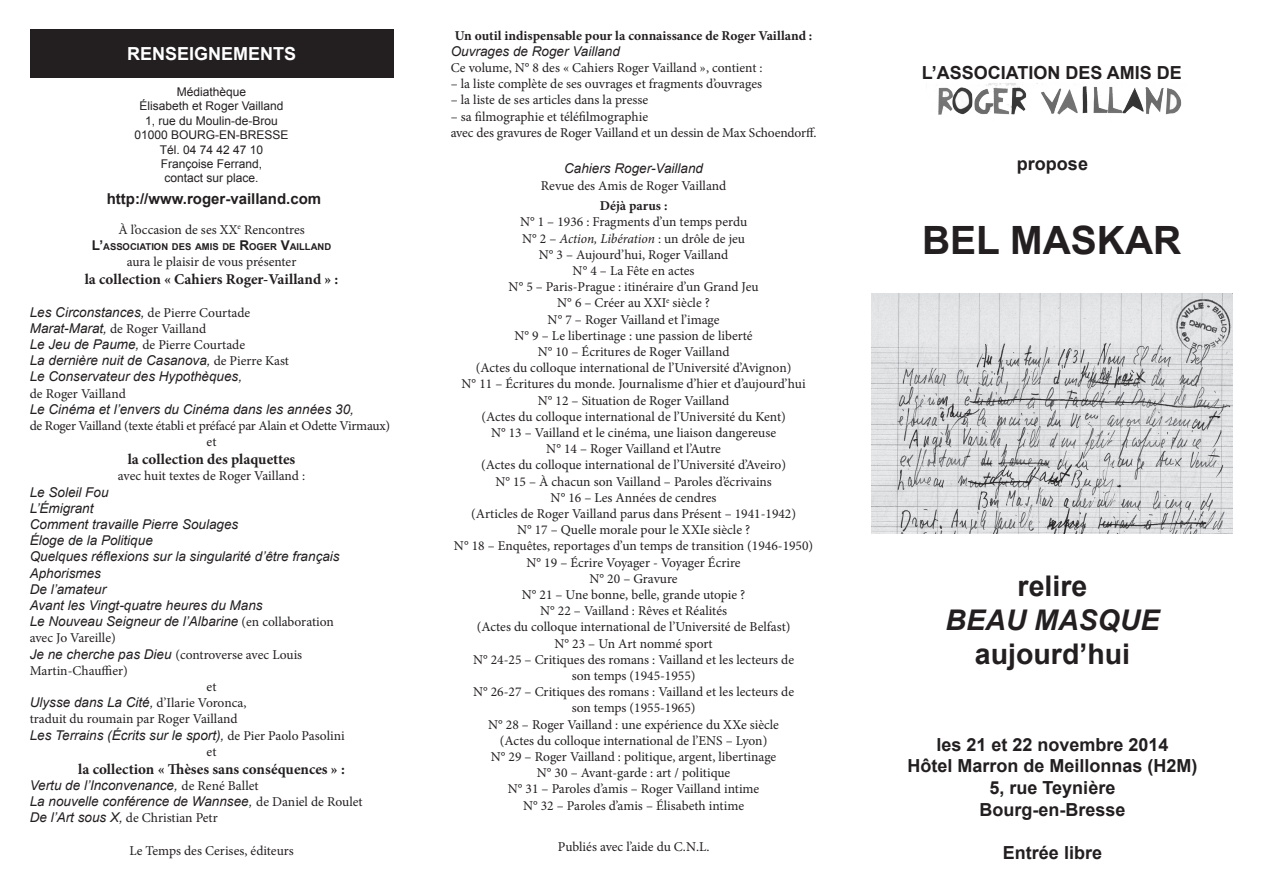
<style>
.page{position:relative;width:1263px;height:893px;background:#fff}
.page>*{position:absolute;margin:0;border:0;box-sizing:border-box;transform-origin:0 0}
.t1{font:700 39px "Arial";color:#231f20}
.t2{font:700 28.5px/34.2px "Arial";color:#231f20;text-align:center}
.t3{font:700 18px/21.6px "Arial";color:#231f20;text-align:center}
.t4{font:700 18px "Arial";color:#fff}
.t5{font:700 15px "Minion Pro";letter-spacing:.005em;color:#231f20}
.t6{font:700 15px "Arial";color:#231f20}
.t7{font:13.5px/16.2px "Minion Pro";color:#231f20}
.t8{font:italic 13.5px "Arial";color:#231f20}
.t9{font:700 13.5px "Minion Pro";color:#231f20}
.t10{font:13.5px "Minion Pro";letter-spacing:-.02em;color:#231f20}
.t11{font:12px "Arial";color:#231f20}
.t12{font:700 9.45px "Arial";color:#231f20}
.s1{font-size:13.5px}
.s2{font-family:"Minion Pro";font-style:normal}
.s3{font-family:"Arial";font-style:italic}
.s4{font-style:italic}
</style>
<div class="page">
<img style="left:938px;top:83px;width:244px;height:32px">
<img style="left:871px;top:293px;width:361px;height:241px">
<div style="left:30px;top:30px;width:363px;height:48px;background:#231f20"></div>
<p class="t4" style="left:127px;top:42px;width:171px">RENSEIGNEMENTS</p>
<p class="t11" style="left:177px;top:84px;width:71px">Médiathèque</p>
<p class="t11" style="left:140px;top:98px;width:145px">Élisabeth et Roger Vailland</p>
<p class="t11" style="left:145px;top:113px;width:134px">1, rue du Moulin-de-Brou</p>
<p class="t11" style="left:135px;top:127px;width:156px">01000 BOURG-EN-BRESSE</p>
<p class="t11" style="left:160px;top:141px;width:105px">Tél. 04 74 42 47 10</p>
<p class="t11" style="left:161px;top:156px;width:103px">Françoise Ferrand,</p>
<p class="t11" style="left:165px;top:170px;width:96px">contact sur place.</p>
<p class="t6" style="left:107px;top:189px;width:216px">http://www.roger-vailland.com</p>
<p class="t7" style="left:118px;top:221px;width:188px">À l’occasion de ses XX<sup>e</sup> Rencontres</p>
<p class="t12" style="left:92px;top:240px;width:241px"><span class="s1">L’</span>ASSOCIATION DES AMIS DE <span class="s1">R</span>OGER <span class="s1">V</span>AILLAND</p>
<p class="t7" style="left:127px;top:254px;width:171px">aura le plaisir de vous présenter</p>
<p class="t5" style="left:85px;top:269px;width:255px">la collection « Cahiers Roger-Vailland » :</p>
<p class="t8" style="left:30px;top:303px;width:222px">Les Circonstances, <span class="s2">de Pierre Courtade</span></p>
<p class="t7" style="left:30px;top:320px;width:178px"><span class="s3">Marat-Marat,</span> de Roger Vailland</p>
<p class="t7" style="left:30px;top:337px;width:217px"><span class="s3">Le Jeu de Paume,</span> de Pierre Courtade</p>
<p class="t8" style="left:30px;top:352px;width:261px">La dernière nuit de Casanova, <span class="s2">de Pierre Kast</span></p>
<p class="t8" style="left:30px;top:368px;width:214px">Le Conservateur des Hypothèques,</p>
<p class="t7" style="left:30px;top:385px;width:98px">de Roger Vailland</p>
<p class="t8" style="left:30px;top:400px;width:326px">Le Cinéma et l’envers du Cinéma dans les années 30,</p>
<p class="t10" style="left:30px;top:417px;width:362px">de Roger Vailland (texte établi et préfacé par Alain et Odette Virmaux)</p>
<p class="t7" style="left:207px;top:434px;width:11px">et</p>
<p class="t5" style="left:128px;top:449px;width:169px">la collection des plaquettes</p>
<p class="t7" style="left:118px;top:468px;width:189px">avec huit textes de Roger Vailland :</p>
<p class="t8" style="left:30px;top:483px;width:80px">Le Soleil Fou</p>
<p class="t8" style="left:30px;top:499px;width:65px">L’Émigrant</p>
<p class="t8" style="left:30px;top:515px;width:210px">Comment travaille Pierre Soulages</p>
<p class="t8" style="left:30px;top:532px;width:125px">Éloge de la Politique</p>
<p class="t8" style="left:30px;top:548px;width:311px">Quelques réflexions sur la singularité d’être français</p>
<p class="t8" style="left:30px;top:564px;width:73px">Aphorismes</p>
<p class="t8" style="left:30px;top:580px;width:78px">De l’amateur</p>
<p class="t8" style="left:30px;top:596px;width:234px">Avant les Vingt-quatre heures du Mans</p>
<p class="t8" style="left:30px;top:613px;width:306px">Le Nouveau Seigneur de l’Albarine <span class="s2">(en collaboration</span></p>
<p class="t7" style="left:30px;top:630px;width:88px">avec Jo Vareille)</p>
<p class="t7" style="left:30px;top:646px;width:274px"><span class="s3">Je ne cherche pas Dieu</span> (controverse avec Louis</p>
<p class="t7" style="left:30px;top:662px;width:99px">Martin-Chauffier)</p>
<p class="t7" style="left:207px;top:679px;width:11px">et</p>
<p class="t7" style="left:30px;top:695px;width:218px"><span class="s3">Ulysse dans La Cité,</span> d’Ilarie Voronca, traduit du roumain par Roger Vailland</p>
<p class="t8" style="left:30px;top:726px;width:316px">Les Terrains (Écrits sur le sport), <span class="s2">de Pier Paolo Pasolini</span></p>
<p class="t7" style="left:207px;top:743px;width:11px">et</p>
<p class="t5" style="left:78px;top:758px;width:268px">la collection « Thèses sans conséquences » :</p>
<p class="t8" style="left:30px;top:776px;width:230px">Vertu de l’Inconvenance, <span class="s2">de René Ballet</span></p>
<p class="t8" style="left:30px;top:793px;width:334px">La nouvelle conférence de Wannsee, <span class="s2">de Daniel de Roulet</span></p>
<p class="t7" style="left:30px;top:810px;width:190px"><span class="s3">De l’Art sous X,</span> de Christian Petr</p>
<p class="t7" style="left:129px;top:842px;width:166px">Le Temps des Cerises, éditeurs</p>
<p class="t9" style="left:455px;top:26px;width:359px">Un outil indispensable pour la connaissance de Roger Vailland :</p>
<p class="t8" style="left:451px;top:42px;width:171px">Ouvrages de Roger Vailland</p>
<p class="t7" style="left:451px;top:60px;width:313px">Ce volume, N° 8 des « Cahiers Roger Vailland », contient :</p>
<p class="t7" style="left:451px;top:76px;width:313px">– la liste complète de ses ouvrages et fragments d’ouvrages</p>
<p class="t7" style="left:451px;top:92px;width:199px">– la liste de ses articles dans la presse</p>
<p class="t7" style="left:451px;top:108px;width:199px">– sa filmographie et téléfilmographie</p>
<p class="t7" style="left:451px;top:124px;width:367px">avec des gravures de Roger Vailland et un dessin de Max Schoendorff.</p>
<p class="t8" style="left:564px;top:160px;width:140px">Cahiers Roger-Vailland</p>
<p class="t7" style="left:541px;top:177px;width:187px">Revue des Amis de Roger Vailland</p>
<p class="t9" style="left:600px;top:196px;width:69px">Déjà parus :</p>
<p class="t7" style="left:520px;top:214px;width:229px">N° 1 – 1936 : Fragments d’un temps perdu</p>
<p class="t7" style="left:522px;top:230px;width:224px">N° 2 – <span class="s4">Action, Libération</span> : un drôle de jeu</p>
<p class="t7" style="left:539px;top:246px;width:191px">N° 3 – Aujourd’hui, Roger Vailland</p>
<p class="t7" style="left:573px;top:263px;width:123px">N° 4 – La Fête en actes</p>
<p class="t7" style="left:509px;top:279px;width:251px">N° 5 – Paris-Prague : itinéraire d’un Grand Jeu</p>
<p class="t7" style="left:557px;top:295px;width:154px">N° 6 – Créer au XXI<sup>e</sup> siècle ?</p>
<p class="t7" style="left:548px;top:311px;width:173px">N° 7 – Roger Vailland et l’image</p>
<p class="t7" style="left:515px;top:327px;width:240px">N° 9 – Le libertinage : une passion de liberté</p>
<p class="t7" style="left:538px;top:344px;width:193px">N° 10 – Écritures de Roger Vailland</p>
<p class="t7" style="left:476px;top:360px;width:317px">(Actes du colloque international de l’Université d’Avignon)</p>
<p class="t7" style="left:462px;top:376px;width:345px">N° 11 – Écritures du monde. Journalisme d’hier et d’aujourd’hui</p>
<p class="t7" style="left:538px;top:392px;width:193px">N° 12 – Situation de Roger Vailland</p>
<p class="t7" style="left:481px;top:408px;width:306px">(Actes du colloque international de l’Université du Kent)</p>
<p class="t7" style="left:491px;top:425px;width:287px">N° 13 – Vailland et le cinéma, une liaison dangereuse</p>
<p class="t7" style="left:546px;top:441px;width:176px">N° 14 – Roger Vailland et l’Autre</p>
<p class="t7" style="left:481px;top:457px;width:307px">(Actes du colloque international de l’Université d’Aveiro)</p>
<p class="t7" style="left:495px;top:473px;width:278px">N° 15 – À chacun son Vailland – Paroles d’écrivains</p>
<p class="t7" style="left:551px;top:489px;width:167px">N° 16 – Les Années de cendres</p>
<p class="t7" style="left:471px;top:506px;width:326px">(Articles de Roger Vailland parus dans Présent – 1941-1942)</p>
<p class="t7" style="left:517px;top:522px;width:235px">N° 17 – Quelle morale pour le XXIe siècle ?</p>
<p class="t7" style="left:454px;top:538px;width:361px">N° 18 – Enquêtes, reportages d’un temps de transition (1946-1950)</p>
<p class="t7" style="left:527px;top:554px;width:216px">N° 19 – Écrire Voyager - Voyager Écrire</p>
<p class="t7" style="left:590px;top:570px;width:90px">N° 20 – Gravure</p>
<p class="t7" style="left:522px;top:587px;width:225px">N° 21 – Une bonne, belle, grande utopie ?</p>
<p class="t7" style="left:540px;top:603px;width:188px">N° 22 – Vailland : Rêves et Réalités</p>
<p class="t7" style="left:477px;top:619px;width:315px">(Actes du colloque international de l’Université de Belfast)</p>
<p class="t7" style="left:554px;top:635px;width:160px">N° 23 – Un Art nommé sport</p>
<p class="t7" style="left:473px;top:651px;width:323px">N° 24-25 – Critiques des romans : Vailland et les lecteurs de</p>
<p class="t7" style="left:572px;top:668px;width:125px">son temps (1945-1955)</p>
<p class="t7" style="left:473px;top:684px;width:323px">N° 26-27 – Critiques des romans : Vailland et les lecteurs de</p>
<p class="t7" style="left:572px;top:700px;width:125px">son temps (1955-1965)</p>
<p class="t7" style="left:488px;top:716px;width:292px">N° 28 – Roger Vailland : une expérience du XXe siècle</p>
<p class="t7" style="left:500px;top:732px;width:269px">(Actes du colloque international de l’ENS – Lyon)</p>
<p class="t7" style="left:491px;top:749px;width:287px">N° 29 – Roger Vailland : politique, argent, libertinage</p>
<p class="t7" style="left:537px;top:765px;width:195px">N° 30 – Avant-garde : art / politique</p>
<p class="t7" style="left:508px;top:781px;width:253px">N° 31 – Paroles d’amis – Roger Vailland intime</p>
<p class="t7" style="left:523px;top:797px;width:223px">N° 32 – Paroles d’amis – Élisabeth intime</p>
<p class="t7" style="left:558px;top:839px;width:153px">Publiés avec l’aide du C.N.L.</p>
<p class="t3" style="left:922px;top:62px;width:262px">L’ASSOCIATION DES AMIS DE</p>
<p class="t3" style="left:1017px;top:154px;width:73px">propose</p>
<p class="t1" style="left:922px;top:215px;width:261px">BEL MASKAR</p>
<p class="t2" style="left:945px;top:570px;width:215px">relire<br><span class="s4">BEAU MASQUE </span>aujourd’hui</p>
<p class="t3" style="left:936px;top:734px;width:234px">les 21 et 22 novembre 2014</p>
<p class="t3" style="left:907px;top:756px;width:292px">Hôtel Marron de Meillonnas (H2M)</p>
<p class="t3" style="left:979px;top:778px;width:148px">5, rue Teynière<br>Bourg-en-Bresse</p>
<p class="t3" style="left:1003px;top:842px;width:101px">Entrée libre</p>
</div>
